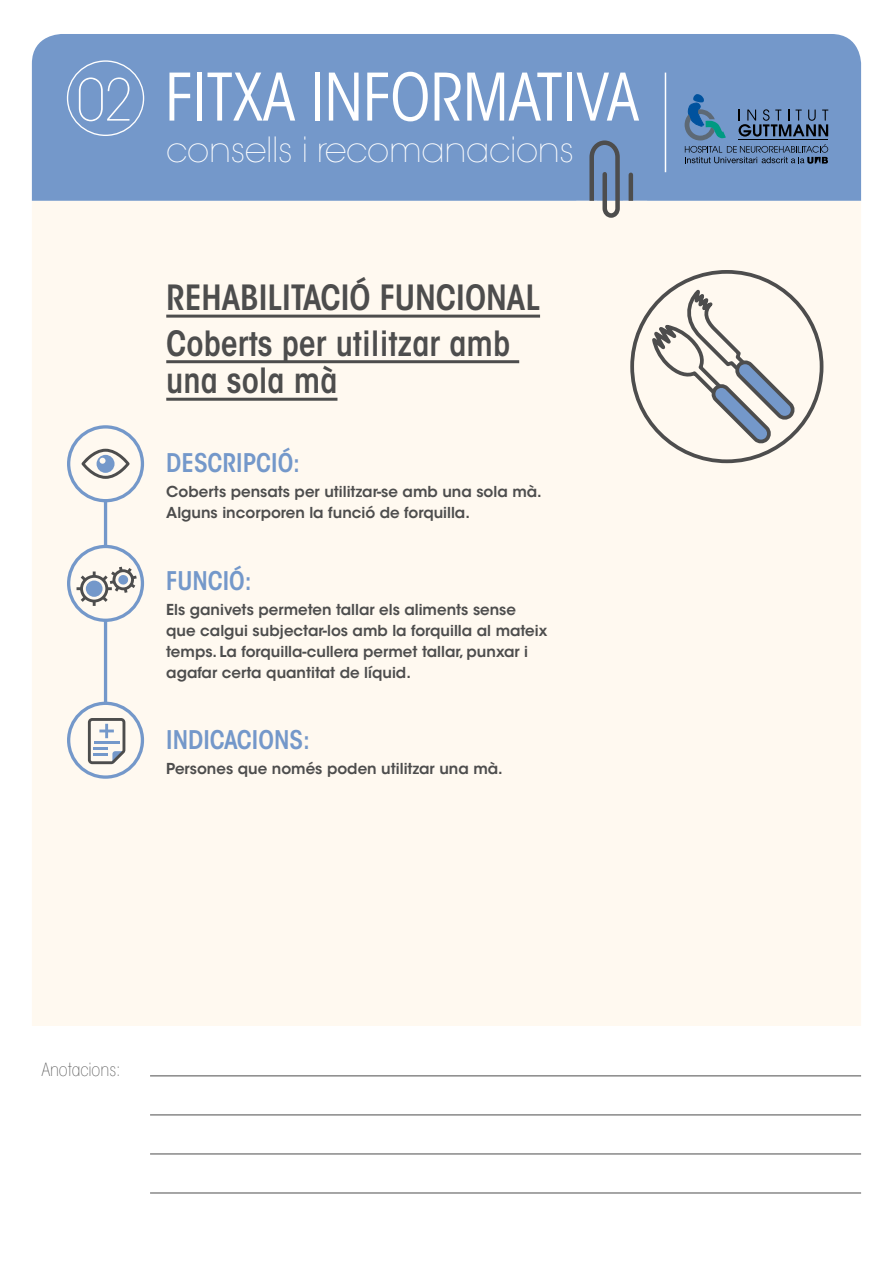
<style>
.page{position:relative;width:893px;height:1263px;background:#fff}
.page>*{position:absolute;margin:0;border:0;box-sizing:border-box;transform-origin:0 0}
.t1{font:condensed 64.8px "ITC Avant Garde Std";color:#fff}
.t2{font:200 condensed 57.3px "ITC Avant Garde Std";color:#fff}
.t3{font:600 condensed 34.5px/45.6px "ITC Avant Garde Std";color:#4d4d4d}
.t4{font:200 34.5px "ITC Avant Garde Std";letter-spacing:-.01em;color:#fff}
.t5{font:600 condensed 25.5px "ITC Avant Garde Std";color:#7498ca}
.t6{font:200 condensed 18px "ITC Avant Garde Std";color:#4d4d4d}
.t7{font:600 15px/21px "ITC Avant Garde Std";color:#4d4d4d}
</style>
<div class="page">
<div style="left:32px;top:34px;width:829px;height:167px;background:#7498ca"></div>
<div style="left:32px;top:201px;width:829px;height:825px;background:#fff9f0"></div>
<svg style="left:685px;top:94px;width:143px;height:70px"></svg>
<div style="left:67px;top:60px;width:77px;height:76px;border:1px solid #fff;border-radius:50%"></div>
<svg style="left:576px;top:138px;width:71px;height:120px"></svg>
<hr style="left:665px;top:73px;width:1px;height:99px;background:#fff">
<hr style="left:104px;top:500px;width:3px;height:271px;background:#7498ca">
<div style="left:69px;top:427px;width:73px;height:74px;background:#fff9f0;border-radius:50%"></div>
<div style="left:67px;top:425px;width:77px;height:77px;border:3px solid #7498ca;border-radius:50%"></div>
<svg style="left:81px;top:449px;width:49px;height:30px"></svg>
<svg style="left:69px;top:546px;width:73px;height:74px"></svg>
<div style="left:67px;top:545px;width:77px;height:77px;border:3px solid #7498ca;border-radius:50%"></div>
<svg style="left:74px;top:563px;width:66px;height:46px"></svg>
<svg style="left:69px;top:703px;width:73px;height:74px;fill:#fff9f0"></svg>
<div style="left:67px;top:702px;width:77px;height:77px;border:3px solid #7498ca;border-radius:50%"></div>
<svg style="left:88px;top:718px;width:37px;height:46px"></svg>
<hr style="left:150px;top:1075px;width:711px;height:1px;background:#4d4d4d">
<hr style="left:150px;top:1115px;width:711px;height:1px;background:#4d4d4d">
<hr style="left:150px;top:1154px;width:711px;height:1px;background:#4d4d4d">
<hr style="left:150px;top:1193px;width:711px;height:1px;background:#4d4d4d">
<hr style="left:166px;top:315px;width:374px;height:3px;background:#4d4d4d">
<hr style="left:166px;top:360px;width:353px;height:3px;background:#4d4d4d">
<hr style="left:166px;top:398px;width:171px;height:3px;background:#4d4d4d">
<div style="left:630px;top:270px;width:193px;height:193px;border:4px solid #4d4d4d;border-radius:50%"></div>
<svg style="left:649px;top:280px;width:150px;height:164px"></svg>
<h2 class="t2" style="left:76px;top:67px;width:59px">02</h2>
<h1 class="t1" style="left:165px;top:58px;width:475px">FITXA INFORMATIVA</h1>
<h3 class="t4" style="left:166px;top:129px;width:409px">consells i recomanacions</h3>
<h3 class="t3" style="left:166px;top:275px;width:375px">REHABILITACIÓ FUNCIONAL<br>Coberts per utilitzar amb</h3>
<h3 class="t3" style="left:166px;top:358px;width:173px">una sola mà</h3>
<h3 class="t5" style="left:166px;top:447px;width:135px">DESCRIPCIÓ:</h3>
<p class="t7" style="left:166px;top:481px;width:377px">Coberts pensats per utilitzar-se amb una sola mà.<br>Alguns incorporen la funció de forquilla.</p>
<h3 class="t5" style="left:166px;top:564px;width:87px">Funció:</h3>
<p class="t7" style="left:166px;top:599px;width:383px">Els ganivets permeten tallar els aliments sense que calgui subjectar-los amb la forquilla al mateix temps. La forquilla-cullera permet tallar, punxar i agafar certa quantitat de líquid.</p>
<h3 class="t5" style="left:166px;top:724px;width:145px">Indicacions:</h3>
<p class="t7" style="left:166px;top:758px;width:338px">Persones que només poden utilitzar una mà.</p>
<p class="t6" style="left:42px;top:1059px;width:80px">Anotacions:</p>
</div>
